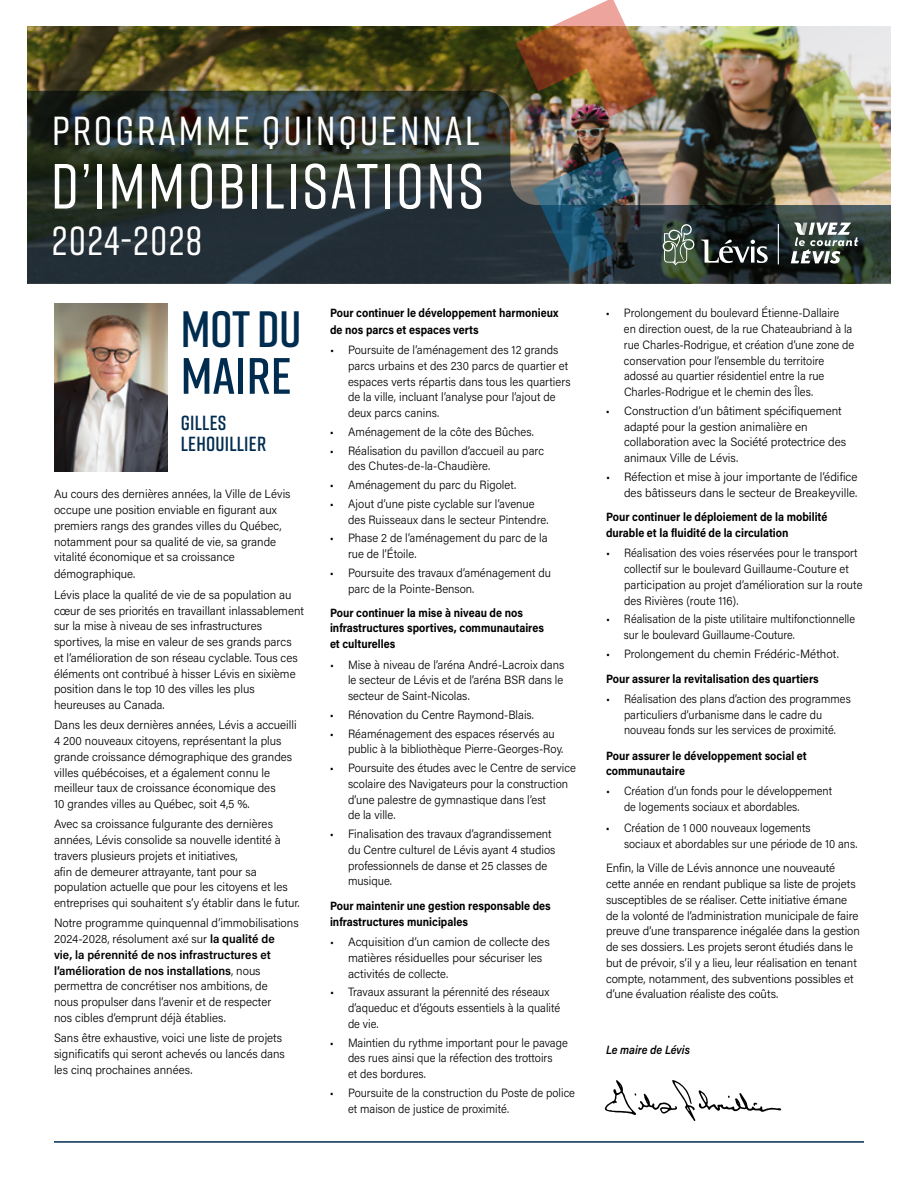
<style>
.page{position:relative;width:918px;height:1188px;background:#fff}
.page>*{position:absolute;margin:0;border:0;box-sizing:border-box;transform-origin:0 0}
.t1{font:500 63.6px "Rift";letter-spacing:.04em;color:#fff}
.t2{font:600 51px/46.5px "Rift";letter-spacing:.005em;color:#002c50}
.t3{font:500 40.5px "Rift";letter-spacing:.07em;color:#fff}
.t4{font:500 40.5px "Rift";letter-spacing:.035em;color:#fff}
.t5{font:600 20.4px/21px "Rift";letter-spacing:.01em;color:#002c50}
.t6{font:300 12px/15.8px "Acumin Pro";color:#000}
.t7{font:300 12px/15.8px "Acumin Pro";color:#000;scale:.95 1}
.t8{font:300 12px/15.8px "Acumin Pro";color:#000;scale:.94 1}
.t9{font:300 12px/15.8px "Acumin Pro";color:#000;scale:.93 1}
.t10{font:700 12px/15px "Acumin Pro";color:#000;scale:.9 1}
.t11{font:300 12px/15.8px "Acumin Pro";color:#000;text-align:justify;scale:.9 1}
.t12{font:300 12px/15.8px "Acumin Pro";color:#000;scale:.92 1}
.t13{font:italic 600 12px "Acumin Pro";color:#000;scale:.9 1}
.s1{font-weight:600}
</style>
<div class="page">
<img style="left:27px;top:27px;width:864px;height:63px">
<img style="left:27px;top:90px;width:864px;height:194px">
<svg style="left:604px;top:1080px;width:177px;height:41px"></svg>
<img style="left:54px;top:303px;width:113px;height:168px">
<hr style="left:54px;top:1141px;width:810px;height:2px;background:#002c50">
<img style="left:516px;top:0;width:142px;height:117px">
<img style="left:795px;top:70px;width:96px;height:122px">
<img style="left:533px;top:150px;width:104px;height:123px">
<svg style="left:791px;top:223px;width:67px;height:41px"></svg>
<svg style="left:663px;top:224px;width:31px;height:41px"></svg>
<svg style="left:701px;top:239px;width:67px;height:24px"></svg>
<hr style="left:778px;top:224px;width:1px;height:40px;background:#fff">
<h3 class="t3" style="left:52px;top:102px;width:429px">PROGRAMME QUINQUENNAL</h3>
<h1 class="t1" style="left:51px;top:141px;width:435px">D’IMMOBILISATIONS</h1>
<h3 class="t4" style="left:52px;top:212px;width:152px">2024-2028</h3>
<h2 class="t2" style="left:181px;top:305px;width:122px">MOT DU<br>MAIRE</h2>
<h3 class="t5" style="left:181px;top:411px;width:87px">GILLES<br>LEHOUILLIER</h3>
<p class="t6" style="left:54px;top:486px;width:238px">Au cours des dernières années, la Ville de Lévis occupe une position enviable en figurant aux premiers rangs des grandes villes du Québec, notamment pour sa qualité de vie, sa grande vitalité économique et sa croissance démographique.</p>
<p class="t6" style="left:54px;top:586px;width:251px">Lévis place la qualité de vie de sa population au cœur de ses priorités en travaillant inlassablement sur la mise à niveau de ses infrastructures sportives, la mise en valeur de ses grands parcs et l’amélioration de son réseau cyclable. Tous ces éléments ont contribué à hisser Lévis en sixième position dans le top 10 des villes les plus heureuses au Canada.</p>
<p class="t6" style="left:54px;top:717px;width:244px">Dans les deux dernières années, Lévis a accueilli 4 200 nouveaux citoyens, représentant la plus grande croissance démographique des grandes villes québécoises, et a également connu le meilleur taux de croissance économique des<br>10 grandes villes au Québec, soit 4,5 %.</p>
<p class="t6" style="left:54px;top:816px;width:247px">Avec sa croissance fulgurante des dernières années, Lévis consolide sa nouvelle identité à travers plusieurs projets et initiatives,<br>afin de demeurer attrayante, tant pour sa population actuelle que pour les citoyens et les entreprises qui souhaitent s’y établir dans le futur.</p>
<p class="t6" style="left:54px;top:915px;width:246px">Notre programme quinquennal d’immobilisations 2024-2028, résolument axé sur <span class="s1">la qualité de<br>vie, la pérennité de nos infrastructures et l’amélioration de nos installations</span>, nous permettra de concrétiser nos ambitions, de<br>nous propulser dans l’avenir et de respecter<br>nos cibles d’emprunt déjà établies.</p>
<p class="t6" style="left:54px;top:1029px;width:232px;line-height:16.2px">Sans être exhaustive, voici une liste de projets significatifs qui seront achevés ou lancés dans les cinq prochaines années.</p>
<p class="t10" style="left:330px;top:304px;width:255px;line-height:16.5px">Pour continuer le développement harmonieux de nos parcs et espaces verts</p>
<p class="t7" style="left:348px;top:342px;width:236px;text-indent:-18px">• Poursuite de l’aménagement des 12 grands parcs urbains et des 230 parcs de quartier et espaces verts répartis dans tous les quartiers de la ville, incluant l’analyse pour l’ajout de deux parcs canins.</p>
<p class="t7" style="left:330px;top:423px;width:216px">• Aménagement de la côte des Bûches.</p>
<p class="t7" style="left:348px;top:442px;width:208px;text-indent:-18px">• Réalisation du pavillon d’accueil au parc des Chutes-de-la-Chaudière.</p>
<p class="t7" style="left:330px;top:477px;width:198px">• Aménagement du parc du Rigolet.</p>
<p class="t7" style="left:348px;top:495px;width:213px;text-indent:-18px">• Ajout d’une piste cyclable sur l’avenue des Ruisseaux dans le secteur Pintendre.</p>
<p class="t7" style="left:348px;top:530px;width:212px;text-indent:-18px">• Phase 2 de l’aménagement du parc de la rue de l’Étoile.</p>
<p class="t7" style="left:348px;top:564px;width:215px;text-indent:-18px">• Poursuite des travaux d’aménagement du parc de la Pointe-Benson.</p>
<p class="t10" style="left:330px;top:605px;width:239px">Pour continuer la mise à niveau de nos infrastructures sportives, communautaires</p>
<p class="t10" style="left:330px;top:636px;width:74px">et culturelles</p>
<p class="t11" style="left:348px;top:656px;width:242px;text-indent:-18px">• Mise à niveau de l’aréna André-Lacroix dans le secteur de Lévis et de l’aréna BSR dans le secteur de Saint-Nicolas.</p>
<p class="t7" style="left:330px;top:706px;width:216px">• Rénovation du Centre Raymond-Blais.</p>
<p class="t7" style="left:348px;top:725px;width:228px;text-indent:-18px">• Réaménagement des espaces réservés au public à la bibliothèque Pierre-Georges-Roy.</p>
<p class="t7" style="left:348px;top:760px;width:241px;text-indent:-18px">• Poursuite des études avec le Centre de service scolaire des Navigateurs pour la construction d’une palestre de gymnastique dans l’est<br>de la ville.</p>
<p class="t7" style="left:348px;top:826px;width:220px;text-indent:-18px">• Finalisation des travaux d’agrandissement du Centre culturel de Lévis ayant 4 studios professionnels de danse et 25 classes de musique.</p>
<p class="t10" style="left:330px;top:898px;width:247px;line-height:15.8px">Pour maintenir une gestion responsable des infrastructures municipales</p>
<p class="t11" style="left:348px;top:934px;width:226px;text-align:left;text-indent:-18px">• Acquisition d’un camion de collecte des matières résiduelles pour sécuriser les activités de collecte.</p>
<p class="t8" style="left:348px;top:984px;width:227px;text-indent:-18px">• Travaux assurant la pérennité des réseaux d’aqueduc et d’égouts essentiels à la qualité de vie.</p>
<p class="t8" style="left:348px;top:1034px;width:235px;text-indent:-18px">• Maintien du rythme important pour le pavage des rues ainsi que la réfection des trottoirs<br>et des bordures.</p>
<p class="t8" style="left:348px;top:1084px;width:243px;text-indent:-18px">• Poursuite de la construction du Poste de police et maison de justice de proximité.</p>
<p class="t8" style="left:624px;top:305px;width:247px;text-indent:-18px">• Prolongement du boulevard Étienne-Dallaire en direction ouest, de la rue Chateaubriand à la rue Charles-Rodrigue, et création d’une zone de conservation pour l’ensemble du territoire adossé au quartier résidentiel entre la rue Charles-Rodrigue et le chemin des Îles.</p>
<p class="t8" style="left:624px;top:402px;width:238px;text-indent:-18px">• Construction d’un bâtiment spécifiquement adapté pour la gestion animalière en collaboration avec la Société protectrice des animaux Ville de Lévis.</p>
<p class="t8" style="left:606px;top:468px;width:269px;text-align:right">• Réfection et mise à jour importante de l’édifice des bâtisseurs dans le secteur de Breakeyville.</p>
<p class="t10" style="left:606px;top:509px;width:248px;line-height:15.8px">Pour continuer le déploiement de la mobilité durable et la fluidité de la circulation</p>
<p class="t9" style="left:624px;top:545px;width:258px;text-indent:-18px">• Réalisation des voies réservées pour le transport collectif sur le boulevard Guillaume-Couture et participation au projet d’amélioration sur la route des Rivières (route 116).</p>
<p class="t12" style="left:624px;top:611px;width:253px;text-indent:-18px">• Réalisation de la piste utilitaire multifonctionnelle sur le boulevard Guillaume-Couture.</p>
<p class="t9" style="left:606px;top:645px;width:252px">• Prolongement du chemin Frédéric-Méthot.</p>
<p class="t10" style="left:606px;top:670px;width:238px">Pour assurer la revitalisation des quartiers</p>
<p class="t9" style="left:624px;top:690px;width:245px;text-indent:-18px">• Réalisation des plans d’action des programmes particuliers d’urbanisme dans le cadre du nouveau fonds sur les services de proximité.</p>
<p class="t10" style="left:606px;top:748px;width:225px">Pour assurer le développement social et communautaire</p>
<p class="t9" style="left:624px;top:783px;width:225px;text-indent:-18px">• Création d’un fonds pour le développement de logements sociaux et abordables.</p>
<p class="t9" style="left:624px;top:819px;width:253px;text-indent:-18px">• Création de 1 000 nouveaux logements<br>sociaux et abordables sur une période de 10 ans.</p>
<p class="t6" style="left:606px;top:860px;width:256px">Enfin, la Ville de Lévis annonce une nouveauté cette année en rendant publique sa liste de projets susceptibles de se réaliser. Cette initiative émane de la volonté de l’administration municipale de faire preuve d’une transparence inégalée dans la gestion de ses dossiers. Les projets seront étudiés dans le but de prévoir, s’il y a lieu, leur réalisation en tenant compte, notamment, des subventions possibles et d’une évaluation réaliste des coûts.</p>
<p class="t13" style="left:606px;top:1041px;width:95px">Le maire de Lévis</p>
</div>
